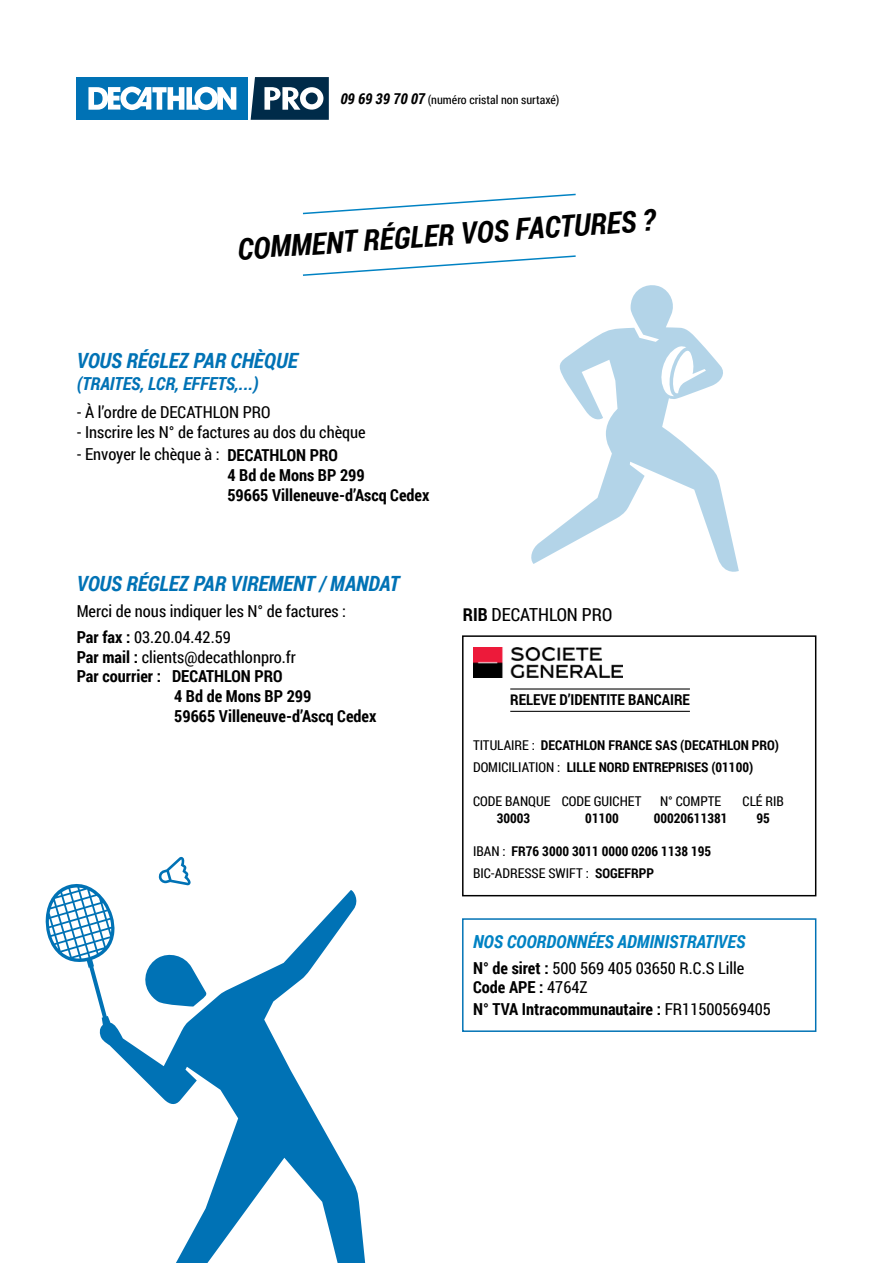
<style>
.page{position:relative;width:893px;height:1263px;background:#fff}
.page>*{position:absolute;margin:0;border:0;box-sizing:border-box;transform-origin:0 0}
.t1{font:italic 700 30px "Roboto Condensed";color:#000}
.t2{font:italic 700 21px "Roboto Condensed";color:#0072b5}
.t3{font:italic 700 18px "Roboto Condensed";color:#0082c3}
.t4{font:italic 700 18px "Roboto Condensed";color:#0072b5}
.t5{font:18px "Roboto Condensed";color:#000}
.t6{font:16.5px/19.8px "Roboto Condensed";color:#000}
.t7{font:700 16.5px/21.5px "Roboto Condensed";color:#000}
.t8{font:700 15px "Roboto Condensed";color:#000}
.t9{font:700 13.5px/21.8px "Roboto Condensed";color:#000}
.t10{font:13.5px "Roboto Condensed";color:#000}
.t11{font:12px "Roboto Condensed";color:#000}
.s1{font-weight:700;font-style:italic;font-size:15px}
.s2{font-weight:400}
.s3{font-weight:700}
</style>
<div class="page">
<div style="left:77px;top:77px;width:171px;height:43px;background:#0072b5"></div>
<svg style="left:88px;top:86px;width:148px;height:24px"></svg>
<svg style="left:251px;top:77px;width:78px;height:43px"></svg>
<svg style="left:303px;top:193px;width:273px;height:22px"></svg>
<svg style="left:303px;top:255px;width:273px;height:21px"></svg>
<svg style="left:531px;top:285px;width:208px;height:287px"></svg>
<svg style="left:45px;top:857px;width:321px;height:406px"></svg>
<div style="left:462px;top:918px;width:354px;height:114px;border:1px solid #0072b5"></div>
<div style="left:462px;top:635px;width:354px;height:261px;border:1px solid #000"></div>
<img style="left:473px;top:648px;width:149px;height:30px">
<hr style="left:510px;top:711px;width:180px;height:1px;background:#000">
<hr style="left:510px;top:688px;width:180px;height:1px;background:#000">
<p class="t11" style="left:340px;top:91px;width:221px"><span class="s1">09 69 39 70 07</span> (numéro cristal non surtaxé)</p>
<h1 class="t1" style="left:236px;top:228px;width:420px;rotate:-4deg">COMMENT RÉGLER VOS FACTURES ?</h1>
<p class="t2" style="left:77px;top:346px;width:223px">VOUS RÉGLEZ PAR CHÈQUE</p>
<p class="t4" style="left:77px;top:371px;width:183px">(TRAITES, LCR, EFFETS,...)</p>
<p class="t6" style="left:77px;top:402px;width:195px">- À l’ordre de DECATHLON PRO</p>
<p class="t6" style="left:77px;top:422px;width:291px">- Inscrire les N° de factures au dos du chèque</p>
<p class="t7" style="left:227px;top:443px;width:139px;text-indent:-151px"><span class="s2">- Envoyer le chèque à :</span> DECATHLON PRO<br>4 Bd de Mons BP 299</p>
<p class="t7" style="left:227px;top:484px;width:204px">59665 Villeneuve-d’Ascq Cedex</p>
<p class="t2" style="left:77px;top:568px;width:324px">VOUS RÉGLEZ PAR VIREMENT / MANDAT</p>
<p class="t6" style="left:77px;top:601px;width:271px">Merci de nous indiquer les N° de factures :</p>
<p class="t5" style="left:463px;top:602px;width:151px"><span class="s3">RIB</span> DECATHLON PRO</p>
<p class="t6" style="left:77px;top:626px;width:156px"><span class="s3">Par fax :</span> 03.20.04.42.59</p>
<p class="t6" style="left:77px;top:646px;width:221px"><span class="s3">Par mail :</span> clients@decathlonpro.fr</p>
<p class="t7" style="left:77px;top:665px;width:207px">Par courrier : DECATHLON PRO</p>
<p class="t7" style="left:174px;top:685px;width:139px">4 Bd de Mons BP 299</p>
<p class="t7" style="left:174px;top:705px;width:204px">59665 Villeneuve-d’Ascq Cedex</p>
<p class="t8" style="left:510px;top:689px;width:181px">RELEVE D’IDENTITE BANCAIRE</p>
<p class="t9" style="left:473px;top:734px;width:307px"><span class="s2">TITULAIRE :</span> DECATHLON FRANCE SAS (DECATHLON PRO)<br><span class="s2">DOMICILIATION :</span> LILLE NORD ENTREPRISES (01100)</p>
<p class="t10" style="left:473px;top:792px;width:79px">CODE BANQUE</p>
<p class="t9" style="left:497px;top:807px;width:35px">30003</p>
<p class="t10" style="left:742px;top:792px;width:43px">CLÉ RIB</p>
<p class="t9" style="left:757px;top:807px;width:15px">95</p>
<p class="t10" style="left:562px;top:792px;width:81px">CODE GUICHET</p>
<p class="t9" style="left:585px;top:807px;width:35px">01100</p>
<p class="t10" style="left:660px;top:792px;width:63px">N° COMPTE</p>
<p class="t9" style="left:654px;top:807px;width:75px">00020611381</p>
<p class="t9" style="left:473px;top:840px;width:240px"><span class="s2">IBAN :</span> FR76 3000 3011 0000 0206 1138 195<br><span class="s2">BIC-ADRESSE SWIFT :</span> SOGEFRPP</p>
<p class="t3" style="left:473px;top:929px;width:274px">NOS COORDONNÉES ADMINISTRATIVES</p>
<p class="t6" style="left:473px;top:957px;width:273px"><span class="s3">N° de siret :</span> 500 569 405 03650 R.C.S Lille<br><span class="s3">Code APE :</span> 4764Z</p>
<p class="t7" style="left:473px;top:998px;width:299px">N° TVA Intracommunautaire : <span class="s2">FR11500569405</span></p>
</div>
